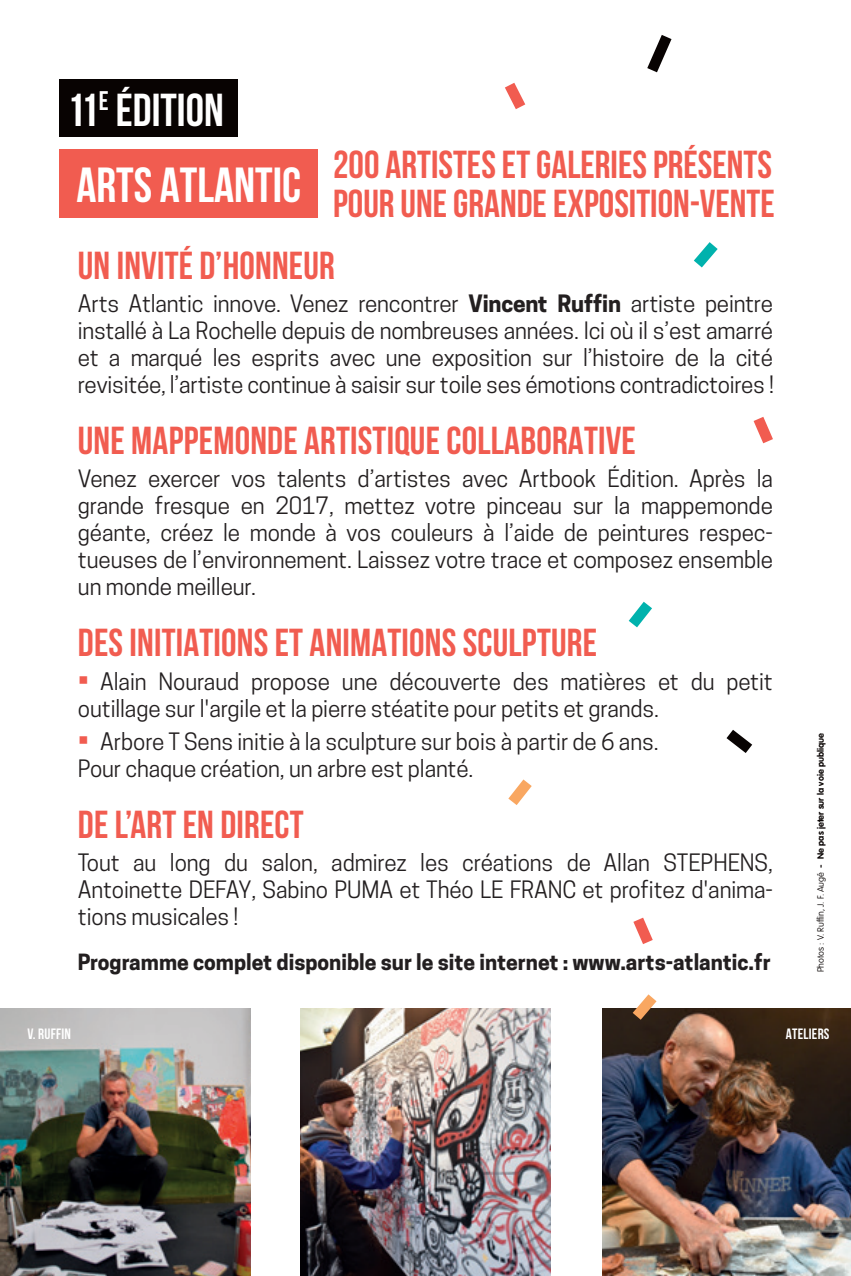
<style>
.page{position:relative;width:851px;height:1276px;background:#fff}
.page>*{position:absolute;margin:0;border:0;box-sizing:border-box;transform-origin:0 0}
.t1{font:700 49.2px "Bebas Neue";color:#fff}
.t2{font:700 46.2px "Bebas Neue";color:#fff}
.t3{font:700 39px/39px "Bebas Neue";letter-spacing:.005em;color:#f15c50}
.t4{font:22.5px/27px "Cooper Hewitt";letter-spacing:-.005em;color:#231f20;text-align:justify}
.t5{font:700 21px "Cooper Hewitt";color:#231f20}
.t6{font:700 15px "Bebas Neue";letter-spacing:.015em;color:#fff}
.t7{font:700 9px "VAG Rounded";color:#080302}
.s1{font-weight:700}
.s2{font-size:28.5px;color:#f15c50}
.s3{font-weight:100}
</style>
<div class="page">
<svg style="left:505px;top:83px;width:20px;height:26px"></svg>
<svg style="left:753px;top:417px;width:19px;height:26px"></svg>
<svg style="left:628px;top:602px;width:24px;height:25px"></svg>
<svg style="left:694px;top:242px;width:23px;height:25px"></svg>
<svg style="left:647px;top:35px;width:24px;height:37px"></svg>
<div style="left:59px;top:80px;width:178px;height:57px;background:#080302"></div>
<div style="left:59px;top:149px;width:258px;height:68px;background:#f15c50"></div>
<img style="left:0;top:1008px;width:250px;height:268px">
<img style="left:300px;top:1008px;width:250px;height:268px">
<img style="left:602px;top:1008px;width:248px;height:268px">
<svg style="left:633px;top:917px;width:19px;height:27px"></svg>
<svg style="left:632px;top:994px;width:24px;height:25px"></svg>
<svg style="left:508px;top:779px;width:23px;height:26px"></svg>
<svg style="left:726px;top:730px;width:26px;height:23px"></svg>
<h2 class="t2" style="left:67px;top:84px;width:158px">11<sup>E</sup> ÉDITION</h2>
<h1 class="t1" style="left:76px;top:158px;width:226px">ARTS ATLANTIC</h1>
<h3 class="t3" style="left:333px;top:145px;width:443px">200 ARTISTES ET GALERIES PRÉSENTS<br>POUR UNE GRANDE EXPOSITION-VENTE</h3>
<h3 class="t3" style="left:78px;top:246px;width:258px">UN INVITÉ D’HONNEUR</h3>
<p class="t4" style="left:78px;top:290px;width:697px">Arts Atlantic innove. Venez rencontrer <span class="s1">Vincent Ruffin</span> artiste peintre installé à La Rochelle depuis de nombreuses années. Ici où il s’est amarré et a marqué les esprits avec une exposition sur l’histoire de la cité revisitée, l’artiste continue à saisir sur toile ses émotions contradictoires !</p>
<h3 class="t3" style="left:78px;top:421px;width:559px">UNE MAPPEMONDE ARTISTIQUE COLLABORATIVE</h3>
<p class="t4" style="left:78px;top:465px;width:696px">Venez exercer vos talents d’artistes avec Artbook Édition. Après la grande fresque en 2017, mettez votre pinceau sur la mappemonde géante, créez le monde à vos couleurs à l’aide de peintures respec&shy;tueuses de l’environnement. Laissez votre trace et composez ensemble un monde meilleur.</p>
<h3 class="t3" style="left:78px;top:623px;width:520px">DES INITIATIONS ET ANIMATIONS SCULPTURE</h3>
<p class="t4" style="left:78px;top:667px;width:696px"><span class="s2">•</span> Alain Nouraud propose une découverte des matières et du petit outillage sur l'argile et la pierre stéatite pour petits et grands.</p>
<p class="t4" style="left:78px;top:727px;width:582px"><span class="s2">•</span> Arbore T Sens initie à la sculpture sur bois à partir de 6 ans.<br>Pour chaque création, un arbre est planté.</p>
<h3 class="t3" style="left:78px;top:804px;width:227px">DE L’ART EN DIRECT</h3>
<p class="t4" style="left:78px;top:848px;width:696px">Tout au long du salon, admirez les créations de Allan STEPHENS, Antoinette DEFAY, Sabino PUMA et Théo LE FRANC et profitez d'anima&shy;tions musicales !</p>
<p class="t5" style="left:78px;top:949px;width:694px">Programme complet disponible sur le site internet : www.arts-atlantic.fr</p>
<p class="t7" style="left:815px;top:972px;width:241px;rotate:-90deg"><span class="s3">Photos : V. Ruffin, J. F. Augé</span> - Ne pas jeter sur la voie publique</p>
<p class="t6" style="left:27px;top:1025px;width:45px">V. RUFFIN</p>
<p class="t6" style="left:785px;top:1025px;width:45px">ATELIERS</p>
</div>
